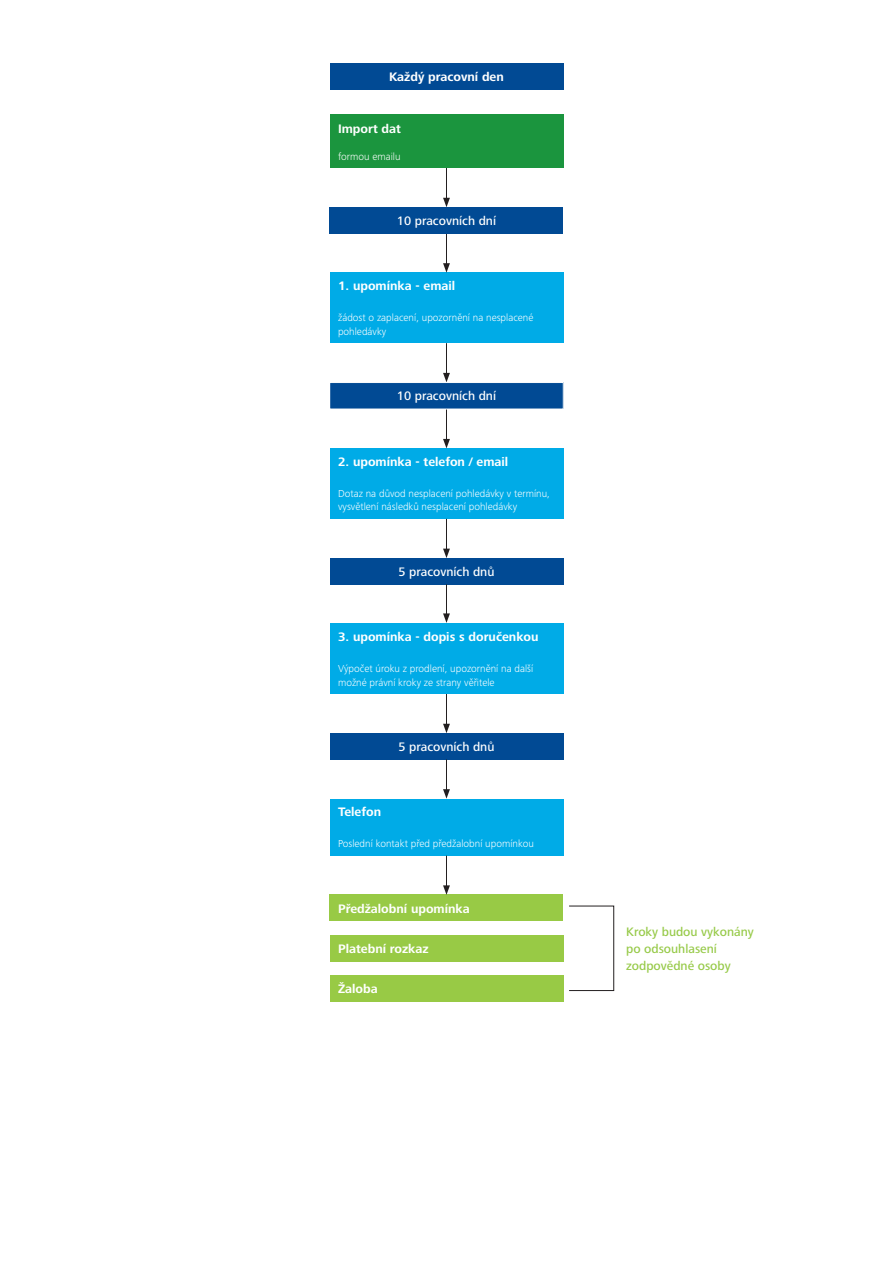
<style>
.page{position:relative;width:893px;height:1263px;background:#fff}
.page>*{position:absolute;margin:0;border:0;box-sizing:border-box;transform-origin:0 0}
.t1{font:700 12.75px "Frutiger Next Pro";color:#fff}
.t2{font:500 12.75px "Frutiger Next Pro";color:#fff}
.t3{font:500 12.75px "Frutiger Next Pro";color:#97ca49}
.t4{font:300 10.5px/13.5px "Frutiger Next Pro";color:#fff}
</style>
<div class="page">
<div style="left:330px;top:273px;width:233px;height:70px;background:#00abe7"></div>
<div style="left:330px;top:64px;width:233px;height:26px;background:#014a94"></div>
<div style="left:330px;top:115px;width:233px;height:53px;background:#1b953e"></div>
<div style="left:330px;top:799px;width:233px;height:57px;background:#00abe7"></div>
<div style="left:330px;top:895px;width:233px;height:26px;background:#98ca45"></div>
<div style="left:330px;top:935px;width:233px;height:26px;background:#98ca45"></div>
<div style="left:330px;top:975px;width:233px;height:27px;background:#98ca45"></div>
<div style="left:330px;top:448px;width:233px;height:71px;background:#00abe7"></div>
<div style="left:330px;top:623px;width:233px;height:71px;background:#00abe7"></div>
<div style="left:330px;top:558px;width:233px;height:26px;background:#014a94"></div>
<div style="left:330px;top:733px;width:233px;height:26px;background:#014a94"></div>
<hr style="left:446px;top:519px;width:1px;height:32px;background:#231f20">
<svg style="left:443px;top:549px;width:7px;height:9px"></svg>
<hr style="left:446px;top:343px;width:1px;height:32px;background:#231f20">
<svg style="left:443px;top:373px;width:7px;height:9px"></svg>
<hr style="left:446px;top:391px;width:1px;height:50px;background:#231f20">
<svg style="left:443px;top:439px;width:7px;height:9px"></svg>
<hr style="left:446px;top:168px;width:1px;height:32px;background:#231f20">
<svg style="left:443px;top:198px;width:7px;height:9px"></svg>
<hr style="left:446px;top:233px;width:1px;height:33px;background:#231f20">
<svg style="left:443px;top:263px;width:7px;height:10px"></svg>
<hr style="left:446px;top:694px;width:1px;height:32px;background:#231f20">
<svg style="left:443px;top:724px;width:7px;height:9px"></svg>
<hr style="left:446px;top:856px;width:1px;height:32px;background:#231f20">
<svg style="left:443px;top:885px;width:7px;height:10px"></svg>
<hr style="left:446px;top:759px;width:1px;height:32px;background:#231f20">
<svg style="left:443px;top:789px;width:7px;height:10px"></svg>
<hr style="left:446px;top:584px;width:1px;height:32px;background:#231f20">
<svg style="left:443px;top:613px;width:7px;height:10px"></svg>
<div style="left:330px;top:382px;width:233px;height:27px;background:#014a94"></div>
<div style="left:330px;top:382px;width:233px;height:27px;border:1px solid #fff"></div>
<div style="left:330px;top:207px;width:233px;height:26px;background:#014a94"></div>
<div style="left:569px;top:906px;width:45px;height:85px;border:1px solid #231f20"></div>
<p class="t1" style="left:389px;top:70px;width:116px">Každý pracovní den</p>
<p class="t1" style="left:338px;top:121px;width:64px">Import dat</p>
<p class="t4" style="left:338px;top:149px;width:64px">formou emailu</p>
<p class="t2" style="left:397px;top:213px;width:101px">10 pracovních dní</p>
<p class="t1" style="left:338px;top:279px;width:119px">1. upomínka - email</p>
<p class="t4" style="left:338px;top:311px;width:197px">žádost o zaplacení, upozornění na nesplacené pohledávky</p>
<p class="t2" style="left:397px;top:389px;width:101px">10 pracovních dní</p>
<p class="t1" style="left:338px;top:455px;width:172px">2. upomínka - telefon / email</p>
<p class="t4" style="left:338px;top:487px;width:213px">Dotaz na důvod nesplacení pohledávky v termínu, vysvětlení následků nesplacení pohledávky</p>
<p class="t2" style="left:398px;top:564px;width:98px">5 pracovních dnů</p>
<p class="t1" style="left:338px;top:630px;width:202px">3. upomínka - dopis s doručenkou</p>
<p class="t4" style="left:338px;top:662px;width:197px">Výpočet úroku z prodlení, upozornění na další možné právní kroky ze strany věřitele</p>
<p class="t2" style="left:398px;top:739px;width:98px">5 pracovních dnů</p>
<p class="t1" style="left:338px;top:805px;width:45px">Telefon</p>
<p class="t4" style="left:338px;top:837px;width:197px">Poslední kontakt před předžalobní upomínkou</p>
<p class="t1" style="left:338px;top:901px;width:133px">Předžalobní upomínka</p>
<p class="t1" style="left:338px;top:941px;width:92px">Platební rozkaz</p>
<p class="t1" style="left:338px;top:982px;width:41px">Žaloba</p>
<p class="t3" style="left:626px;top:924px;width:129px">Kroky budou vykonány</p>
<p class="t3" style="left:626px;top:941px;width:92px">po odsouhlasení</p>
<p class="t3" style="left:626px;top:958px;width:106px">zodpovědné osoby</p>
</div>
